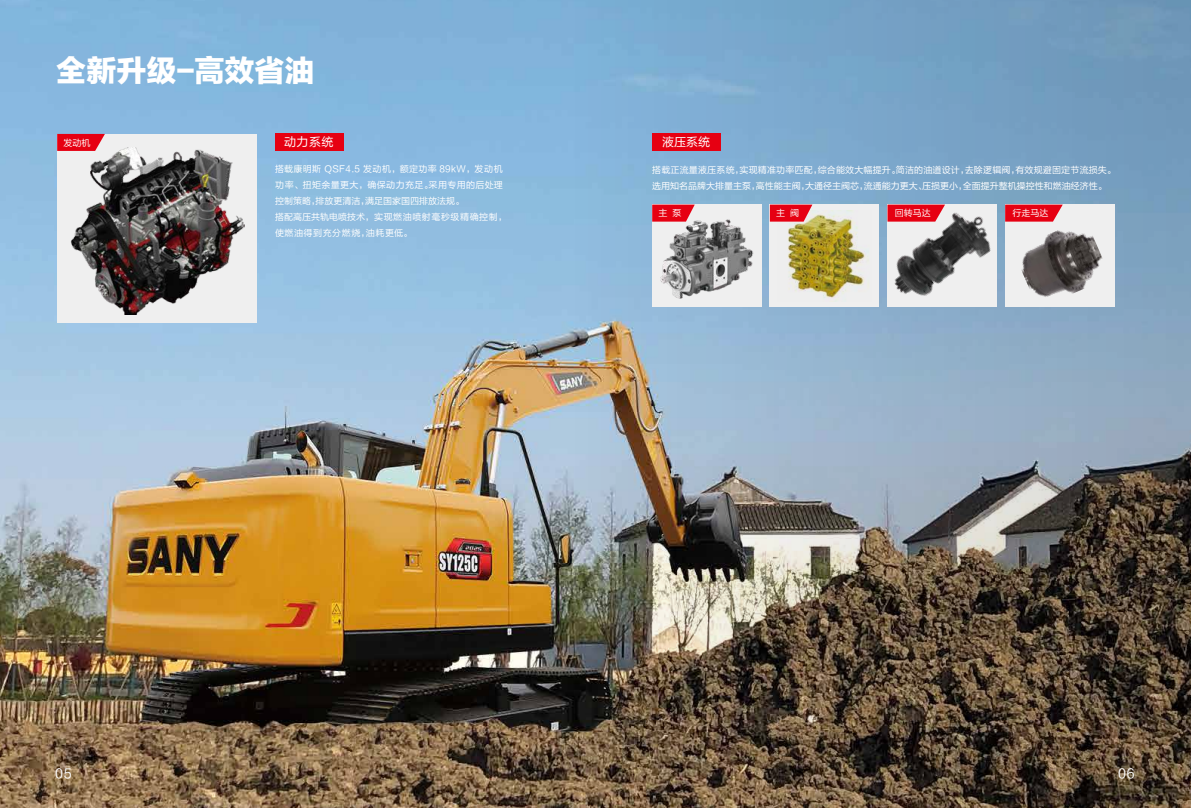
<style>
.page{position:relative;width:1191px;height:808px;background:#fff}
.page>*{position:absolute;margin:0;border:0;box-sizing:border-box;transform-origin:0 0}
.t1{font:30px "FZLTTHK GBK1 0";color:#fff}
.t2{font:13px "FZLTHK GBK1 0";color:#fff}
.t3{font:12px "FZLTHK GBK1 0";letter-spacing:.02em;color:#fff}
.t4{font:9px/16px "FZLTHK GBK1 0";letter-spacing:.04em;color:#fff}
.t5{font:9px/16px "FZLTHK GBK1 0";color:#fff}
.t6{font:9px "FZLTHK GBK1 0";letter-spacing:.02em;color:#fff}
</style>
<div class="page">
<img style="left:153px;top:0;width:371px;height:808px">
<img style="left:524px;top:0;width:667px;height:808px">
<div style="left:275px;top:134px;width:68px;height:17px;background:#e60012"></div>
<div style="left:57px;top:134px;width:199px;height:188px;background:#efefef"></div>
<img style="left:153px;top:149px;width:91px;height:155px">
<div style="left:652px;top:134px;width:68px;height:17px;background:#e60012"></div>
<div style="left:652px;top:205px;width:109px;height:102px;background:#efefef"></div>
<div style="left:770px;top:205px;width:109px;height:102px;background:#efefef"></div>
<div style="left:1005px;top:205px;width:109px;height:102px;background:#efefef"></div>
<img style="left:1025px;top:230px;width:85px;height:79px">
<svg style="left:652px;top:205px;width:42px;height:17px"></svg>
<svg style="left:1025px;top:205px;width:37px;height:17px"></svg>
<img style="left:852px;top:177px;width:173px;height:162px">
<img style="left:656px;top:216px;width:97px;height:83px">
<img style="left:788px;top:211px;width:83px;height:90px">
<svg style="left:770px;top:205px;width:42px;height:17px"></svg>
<img style="left:0;top:0;width:153px;height:808px">
<h1 class="t1" style="left:56px;top:54px;width:260px">全新升级-高效省油</h1>
<p class="t6" style="left:63px;top:137px;width:28px">发动机</p>
<h3 class="t3" style="left:284px;top:135px;width:51px">动力系统</h3>
<p class="t4" style="left:275px;top:161px;width:234px">搭载康明斯 QSF4.5 发动机，额定功率 89kW，发动机功率、扭矩余量更大，确保动力充足。采用专用的后处理控制策略，排放更清洁，满足国家国四排放法规。<br>搭配高压共轨电喷技术，实现燃油喷射毫秒级精确控制，使燃油得到充分燃烧，油耗更低。</p>
<h3 class="t3" style="left:662px;top:135px;width:49px">液压系统</h3>
<p class="t5" style="left:652px;top:162px;width:465px">搭载正流量液压系统，实现精准功率匹配，综合能效大幅提升。简洁的油道设计，去除逻辑阀，有效规避固定节流损失。选用知名品牌大排量主泵，高性能主阀，大通径主阀芯，流通能力更大、压损更小，全面提升整机操控性和燃油经济性。</p>
<p class="t6" style="left:658px;top:208px;width:24px">主 泵</p>
<p class="t6" style="left:776px;top:208px;width:24px">主 阀</p>
<p class="t6" style="left:894px;top:208px;width:37px">回转马达</p>
<p class="t6" style="left:1012px;top:208px;width:37px">行走马达</p>
<h2 class="t2" style="left:55px;top:766px;width:18px">05</h2>
<h2 class="t2" style="left:1118px;top:766px;width:18px">06</h2>
</div>
